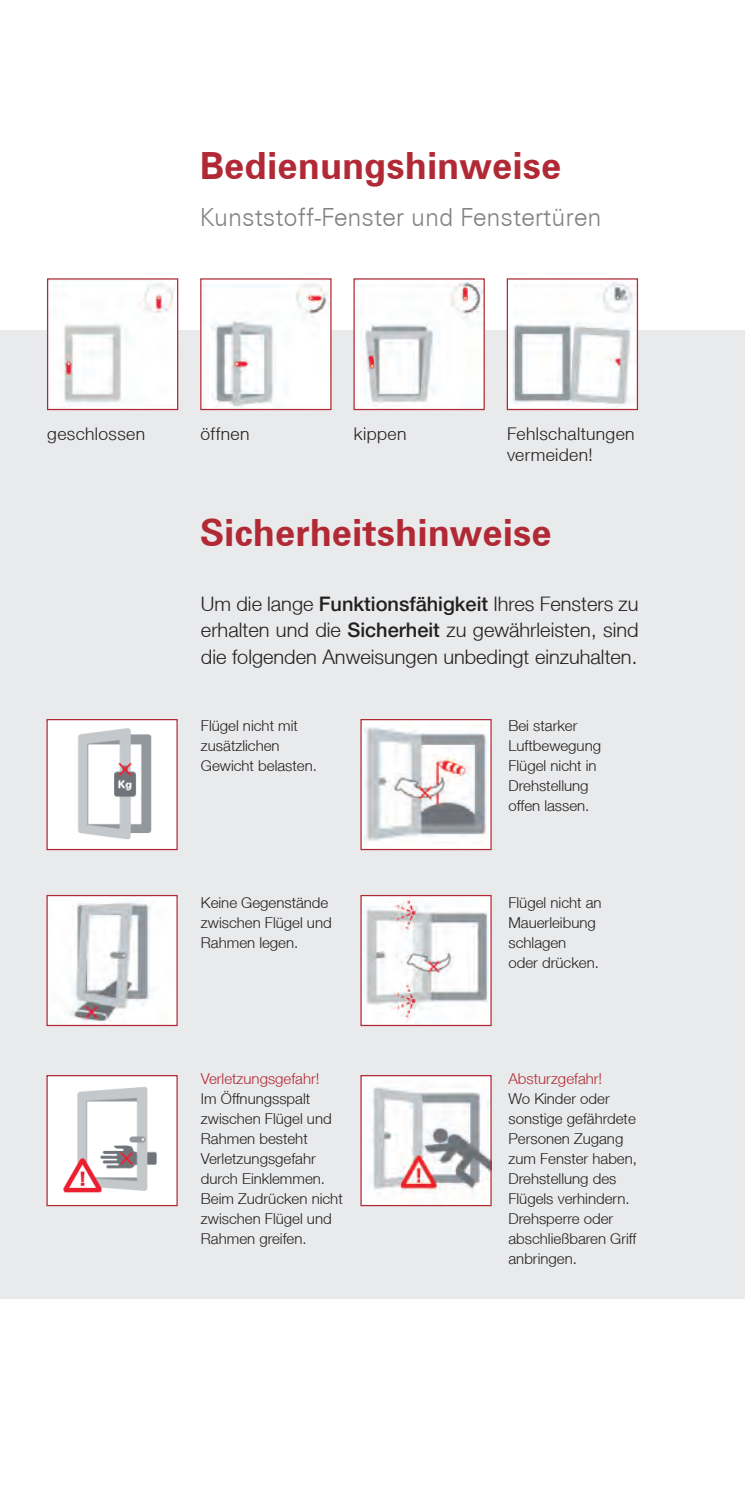
<style>
.page{position:relative;width:745px;height:1489px;background:#fff}
.page>*{position:absolute;margin:0;border:0;box-sizing:border-box;transform-origin:0 0}
.t1{font:700 37.5px "Zurich BT";color:#b12934}
.t2{font:300 25px "Zurich BT";color:#808285}
.t3{font:300 20px/26.2px "Helvetica Neue LT";color:#231f20;text-align:justify}
.t4{font:300 17.5px/21px "Helvetica Neue LT";letter-spacing:.02em;color:#231f20}
.t5{font:300 15px/20px "Helvetica Neue LT";color:#231f20}
.t6{font:300 15px "Helvetica Neue LT";color:#b12934}
.s1{font-weight:500}
</style>
<div class="page">
<div style="left:0;top:330px;width:744px;height:968px;background:#e9eaeb"></div>
<img style="left:49px;top:280px;width:127px;height:128px">
<div style="left:47px;top:278px;width:131px;height:132px;border:1px solid #b12934"></div>
<img style="left:48px;top:721px;width:128px;height:127px">
<div style="left:46px;top:719px;width:132px;height:131px;border:1px solid #b12934"></div>
<img style="left:48px;top:896px;width:128px;height:128px">
<div style="left:46px;top:894px;width:132px;height:132px;border:1px solid #b12934"></div>
<img style="left:48px;top:1076px;width:128px;height:128px">
<div style="left:46px;top:1074px;width:132px;height:132px;border:1px solid #b12934"></div>
<img style="left:362px;top:721px;width:127px;height:127px">
<div style="left:360px;top:719px;width:131px;height:131px;border:1px solid #b12934"></div>
<img style="left:362px;top:896px;width:127px;height:128px">
<div style="left:360px;top:894px;width:131px;height:132px;border:1px solid #b12934"></div>
<img style="left:362px;top:1076px;width:127px;height:128px">
<div style="left:360px;top:1074px;width:131px;height:132px;border:1px solid #b12934"></div>
<img style="left:202px;top:284px;width:127px;height:124px">
<div style="left:200px;top:278px;width:131px;height:132px;border:1px solid #b12934"></div>
<img style="left:355px;top:280px;width:127px;height:128px">
<div style="left:353px;top:278px;width:131px;height:132px;border:1px solid #b12934"></div>
<img style="left:508px;top:282px;width:127px;height:126px">
<div style="left:506px;top:278px;width:131px;height:132px;border:1px solid #b12934"></div>
<h1 class="t1" style="left:199px;top:142px;width:363px">Bedienungshinweise</h1>
<h2 class="t2" style="left:199px;top:202px;width:403px">Kunststoff-Fenster und Fenstertüren</h2>
<p class="t4" style="left:47px;top:423px;width:99px">geschlossen</p>
<p class="t4" style="left:200px;top:423px;width:50px">öffnen</p>
<p class="t4" style="left:353px;top:423px;width:54px">kippen</p>
<p class="t4" style="left:506px;top:423px;width:129px">Fehlschaltungen vermeiden!</p>
<h1 class="t1" style="left:199px;top:510px;width:353px">Sicherheitshinweise</h1>
<h3 class="t3" style="left:201px;top:590px;width:439px">Um die lange <span class="s1">Funktionsfähigkeit</span> Ihres Fensters zu erhalten und die <span class="s1">Sicherheit</span> zu gewährleisten, sind die folgenden Anweisungen unbedingt einzuhalten.</h3>
<p class="t5" style="left:201px;top:715px;width:117px">Flügel nicht mit zusätzlichen<br>Gewicht belasten.</p>
<p class="t5" style="left:508px;top:715px;width:94px">Bei starker<br>Luftbewegung<br>Flügel nicht in<br>Drehstellung offen lassen.</p>
<p class="t5" style="left:201px;top:891px;width:132px">Keine Gegenstände zwischen Flügel und<br>Rahmen legen.</p>
<p class="t6" style="left:201px;top:1069px;width:120px">Verletzungsgefahr!</p>
<p class="t5" style="left:201px;top:1088px;width:143px">Im Öffnungsspalt zwischen Flügel und<br>Rahmen besteht<br>Verletzungsgefahr durch Einklemmen.<br>Beim Zudrücken nicht zwischen Flügel und<br>Rahmen greifen.</p>
<p class="t5" style="left:508px;top:891px;width:95px">Flügel nicht an<br>Mauerleibung schlagen<br>oder drücken.</p>
<p class="t6" style="left:508px;top:1069px;width:95px">Absturzgefahr!</p>
<p class="t5" style="left:508px;top:1088px;width:130px">Wo Kinder oder sonstige gefährdete<br>Personen Zugang zum Fenster haben,<br>Drehstellung des<br>Flügels verhindern.<br>Drehsperre oder abschließbaren Griff anbringen.</p>
</div>
